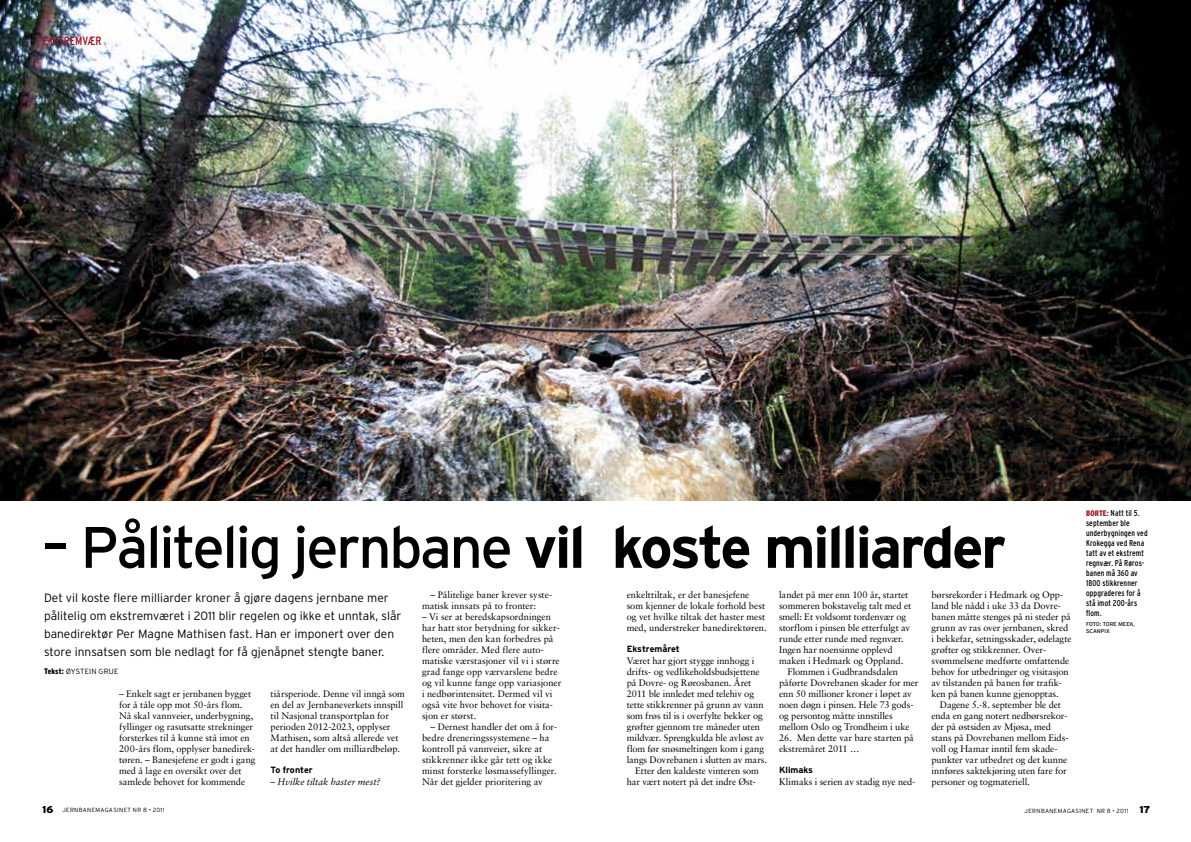
<style>
.page{position:relative;width:1191px;height:842px;background:#fff}
.page>*{position:absolute;margin:0;border:0;box-sizing:border-box;transform-origin:0 0}
.t1{font:58.4px "Interstate";letter-spacing:-.04em;color:#000}
.t2{font:300 12px/18px "Interstate";color:#000}
.t3{font:condensed 12px "Interstate";color:#991620}
.t4{font:9.5px/11px "Sabon";letter-spacing:-.005em;color:#000}
.t5{font:italic 9.5px "Sabon";color:#000}
.t6{font:700 9px "Interstate";letter-spacing:-.005em;color:#000}
.t7{font:condensed 8.5px/10px "Interstate";letter-spacing:.015em;color:#000;scale:.95 1}
.t8{font:300 7.5px "Interstate";color:#000}
.t9{font:300 6px "Interstate";letter-spacing:.055em;color:#000}
.t10{font:5.5px/6.6px "Interstate";color:#000}
.s1{font-weight:700}
.s2{font-weight:900;font-stretch:condensed;font-size:8px}
.s3{font-weight:900;font-size:8px;color:#991620}
.s4{font-weight:900;font-size:10px}
</style>
<div class="page">
<img style="left:0;top:0;width:1191px;height:501px">
<p class="t3" style="left:43px;top:34px;width:12px">Ekstremv</p>
<p class="t3" style="left:87px;top:34px;width:14px">ær</p>
<h1 class="t1" style="left:43px;top:514px;width:965px">– Pålitelig jernbane <span class="s1">vil koste milliarder</span></h1>
<p class="t4" style="left:626px;top:589px;width:141px">enkelttiltak, er det banesjefene som kjenner de lokale forhold best og vet hvilke tiltak det haster mest med, understreker banedirektøren.</p>
<p class="t6" style="left:626px;top:644px;width:55px">Ekstremåret</p>
<p class="t4" style="left:626px;top:655px;width:129px">Været har gjort stygge innhogg i</p>
<p class="t4" style="left:626px;top:666px;width:134px">drifts- og vedlikeholdsbudsjettene</p>
<p class="t4" style="left:626px;top:677px;width:126px">på Dovre- og Rørosbanen. Året</p>
<p class="t4" style="left:626px;top:688px;width:129px">2011 ble innledet med telehiv og</p>
<p class="t4" style="left:626px;top:699px;width:139px">tette stikkrenner på grunn av vann</p>
<p class="t4" style="left:626px;top:710px;width:138px">som frøs til is i overfylte bekker og</p>
<p class="t4" style="left:626px;top:721px;width:135px">grøfter gjennom tre måneder uten</p>
<p class="t4" style="left:626px;top:732px;width:139px">mildvær. Sprengkulda ble avløst av</p>
<p class="t4" style="left:626px;top:743px;width:139px">flom før snøsmeltingen kom i gang</p>
<p class="t4" style="left:626px;top:754px;width:142px">langs Dovrebanen i slutten av mars.</p>
<p class="t4" style="left:635px;top:765px;width:125px">Etter den kaldeste vinteren som</p>
<p class="t4" style="left:626px;top:776px;width:131px">har vært notert på det indre Øst-</p>
<p class="t4" style="left:779px;top:589px;width:131px">landet på mer enn 100 år, startet</p>
<p class="t4" style="left:779px;top:600px;width:134px">sommeren bokstavelig talt med et</p>
<p class="t4" style="left:779px;top:611px;width:129px">smell: Et voldsomt tordenvær og</p>
<p class="t4" style="left:779px;top:622px;width:132px">storflom i pinsen ble etterfulgt av</p>
<p class="t4" style="left:779px;top:633px;width:126px">runde etter runde med regnvær.</p>
<p class="t4" style="left:779px;top:644px;width:115px">Ingen har noensinne opplevd</p>
<p class="t4" style="left:779px;top:655px;width:126px">maken i Hedmark og Oppland.</p>
<p class="t4" style="left:787px;top:666px;width:112px">Flommen i Gudbrandsdalen</p>
<p class="t4" style="left:779px;top:677px;width:141px">påførte Dovrebanen skader for mer</p>
<p class="t4" style="left:779px;top:688px;width:134px">enn 50 millioner kroner i løpet av</p>
<p class="t4" style="left:779px;top:699px;width:136px">noen døgn i pinsen. Hele 73 gods-</p>
<p class="t4" style="left:779px;top:710px;width:115px">og persontog måtte innstilles</p>
<p class="t4" style="left:779px;top:721px;width:132px">mellom Oslo og Trondheim i uke</p>
<p class="t4" style="left:779px;top:732px;width:136px">26. Men dette var bare starten på ekstremåret 2011 …</p>
<p class="t6" style="left:779px;top:765px;width:36px">Klimaks</p>
<p class="t4" style="left:779px;top:776px;width:138px">Klimaks i serien av stadig nye ned-</p>
<p class="t4" style="left:931px;top:589px;width:142px">børsrekorder i Hedmark og Opp&shy;land ble nådd i uke 33 da Dovre&shy;banen måtte stenges på ni steder på grunn av ras over jernbanen, skred i bekkefar, setningsskader, ødelagte grøfter og stikkrenner. Over&shy;svømmelsene medførte omfattende behov for utbedringer og visitasjon av tilstanden på banen før trafik&shy;ken på banen kunne gjenopptas.</p>
<p class="t4" style="left:931px;top:699px;width:138px;text-indent:8px">Dagene 5.-8. september ble det enda en gang notert nedbørsrekor&shy;der på østsiden av Mjøsa, med stans på Dovrebanen mellom Eids&shy;voll og Hamar inntil fem skade&shy;punkter var utbedret og det kunne innføres saktekjøring uten fare for personer og togmateriell.</p>
<p class="t4" style="left:422px;top:589px;width:132px;text-indent:9px">– Pålitelige baner krever syste&shy;matisk innsats på to fronter:</p>
<p class="t4" style="left:422px;top:611px;width:141px">– Vi ser at beredskapsordningen har hatt stor betydning for sikker&shy;heten, men den kan forbedres på flere områder. Med flere auto&shy;matiske værstasjoner vil vi i større grad fange opp værvarslene bedre og vil kunne fange opp variasjoner i nedbørintensitet. Dermed vil vi også vite hvor behovet for visita&shy;sjon er størst.</p>
<p class="t4" style="left:422px;top:721px;width:137px;text-indent:9px">– Dernest handler det om å for&shy;bedre dreneringssystemene – ha kontroll på vannveier, sikre at stikkrenner ikke går tett og ikke minst forsterke løsmassefyllinger.<br>Når det gjelder prioritering av</p>
<p class="t2" style="left:44px;top:589px;width:359px">Det vil koste flere milliarder kroner å gjøre dagens jernbane mer pålitelig om ekstremværet i 2011 blir regelen og ikke et unntak, slår banedirektør Per Magne Mathisen fast. Han er imponert over den store innsatsen som ble nedlagt for få gjenåpnet stengte baner.</p>
<p class="t8" style="left:44px;top:667px;width:37px"><span class="s2">Tekst:</span> ØYSTEIN</p>
<p class="t8" style="left:99px;top:667px;width:20px">GRUE</p>
<p class="t4" style="left:119px;top:688px;width:138px">– Enkelt sagt er jernbanen bygget for å tåle opp mot 50-års flom.<br>Nå skal vannveier, underbygning, fyllinger og rasutsatte strekninger forsterkes til å kunne stå imot en<br>200-års flom, opplyser banedirek&shy;tøren. – Banesjefene er godt i gang med å lage en oversikt over det samlede behovet for kommende</p>
<p class="t4" style="left:270px;top:688px;width:136px">tiårsperiode. Denne vil inngå som en del av Jernbaneverkets innspill til Nasjonal transportplan for perioden 2012-2023, opplyser Mathisen, som altså allerede vet at det handler om milliardbeløp.</p>
<p class="t6" style="left:270px;top:765px;width:44px">To fronter</p>
<p class="t5" style="left:270px;top:776px;width:112px">– Hvilke tiltak haster mest?</p>
<p class="t7" style="left:1086px;top:508px;width:66px"><span class="s3">BORTE:</span> Natt til 5. september ble underbygningen ved<br>Krokegga ved Rena tatt av et ekstremt regnvær. På Røros&shy;banen må 360 av<br>1800 stikkrenner oppgraderes for å stå imot 200-års flom.</p>
<p class="t10" style="left:1086px;top:621px;width:8px">Foto</p>
<p class="t10" style="left:1086px;top:621px;width:50px;text-indent:14px">: TORE MEEK,<br>SCANPIX</p>
<p class="t9" style="left:42px;top:807px;width:124px"><span class="s4">16</span> jernbanemagasinet NR 8 • 2011</p>
<p class="t9" style="left:1024px;top:807px;width:127px">jernbanemagasinet NR 8 • 2011 <span class="s4">17</span></p>
</div>
